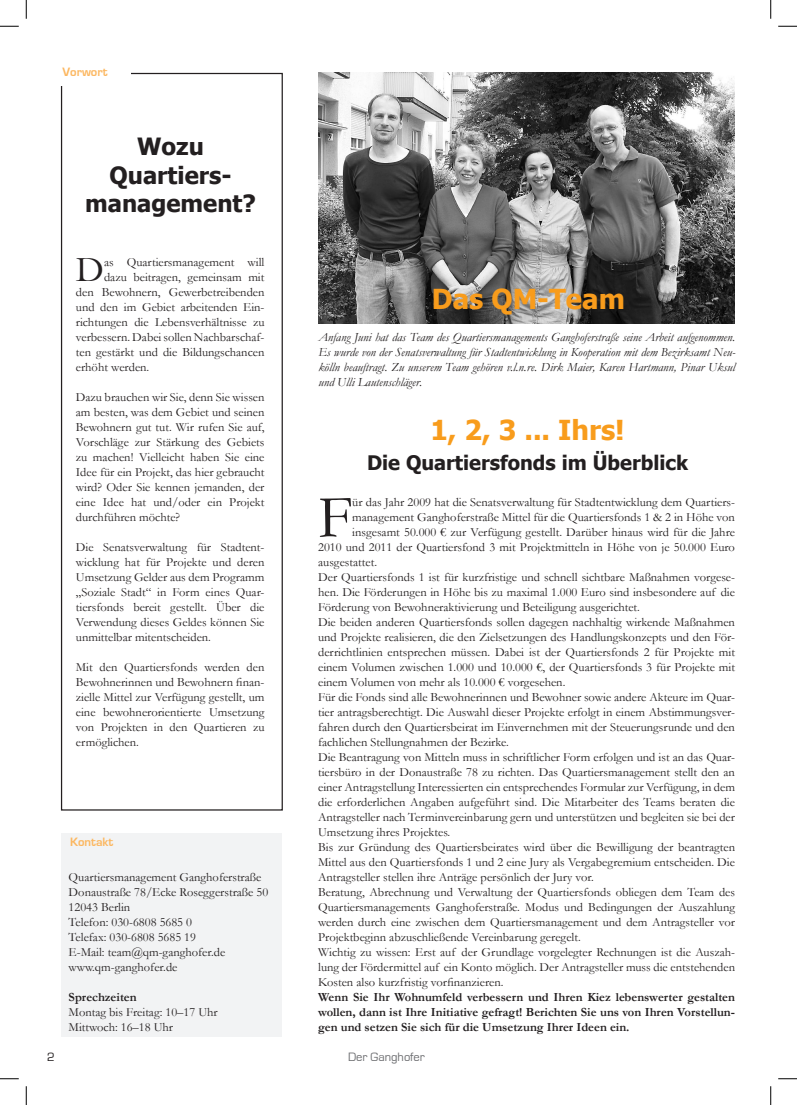
<style>
.page{position:relative;width:797px;height:1105px;background:#fff}
.page>*{position:absolute;margin:0;border:0;box-sizing:border-box;transform-origin:0 0}
.t1{font:60.62px "Garamond";color:#231f20}
.t2{font:36.5px "Garamond";color:#231f20}
.t3{font:700 27.5px "Tahoma";color:#f89c1c}
.t4{font:700 23.75px/28.5px "Tahoma";color:#231f20;text-align:center}
.t5{font:700 20px "Tahoma";color:#231f20}
.t6{font:12.5px/15px "Garamond";color:#231f20;text-align:justify}
.t7{font:italic 12.5px/15px "Garamond";color:#231f20;text-align:justify}
.t8{font:700 12.5px/15px "Garamond";color:#231f20;text-align:justify}
.t9{font:700 12.5px "Eurostile";color:#fcb760}
.t10{font:12.5px "Eurostile";color:#6c6d70}
.t11{font:12.5px "Eurostile";color:#231f20}
</style>
<div class="page">
<img style="left:318px;top:73px;width:417px;height:251px">
<div style="left:61px;top:73px;width:222px;height:738px;border:1px solid #231f20"></div>
<div style="left:55px;top:64px;width:76px;height:22px;background:#fff"></div>
<div style="left:62px;top:833px;width:220px;height:203px;background:#f2f3f4"></div>
<svg style="left:0;top:25px;width:19px;height:2px"></svg>
<svg style="left:778px;top:25px;width:19px;height:2px"></svg>
<svg style="left:0;top:1078px;width:19px;height:1px"></svg>
<svg style="left:778px;top:1078px;width:19px;height:1px"></svg>
<svg style="left:25px;top:0;width:2px;height:19px"></svg>
<svg style="left:25px;top:1086px;width:2px;height:19px"></svg>
<svg style="left:770px;top:0;width:1px;height:19px"></svg>
<svg style="left:770px;top:1086px;width:1px;height:19px"></svg>
<p class="t9" style="left:63px;top:65px;width:46px">Vorwort</p>
<p class="t4" style="left:137px;top:131px;width:68px">Wozu</p>
<p class="t4" style="left:85px;top:159px;width:172px">Quartiers&shy;management?</p>
<p class="t2" style="left:76px;top:245px;width:30px">D</p>
<p class="t6" style="left:104px;top:255px;width:162px">as Quartiersmanagement will</p>
<p class="t6" style="left:104px;top:270px;width:162px">dazu beitragen, gemeinsam mit</p>
<p class="t6" style="left:76px;top:285px;width:190px">den Bewohnern, Gewerbetreibenden</p>
<p class="t6" style="left:76px;top:300px;width:190px">und den im Gebiet arbeitenden Ein-</p>
<p class="t6" style="left:76px;top:315px;width:190px">richtungen die Lebensverhältnisse zu</p>
<p class="t6" style="left:76px;top:330px;width:190px">verbessern. Dabei sollen Nachbarschaf-</p>
<p class="t6" style="left:76px;top:345px;width:190px">ten gestärkt und die Bildungschancen</p>
<p class="t6" style="left:76px;top:360px;width:75px">erhöht werden.</p>
<p class="t6" style="left:76px;top:390px;width:190px">Dazu brauchen wir Sie, denn Sie wissen am besten, was dem Gebiet und seinen Bewohnern gut tut. Wir rufen Sie auf, Vorschläge zur Stärkung des Gebiets zu machen! Vielleicht haben Sie eine Idee für ein Projekt, das hier gebraucht wird? Oder Sie kennen jemanden, der eine Idee hat und/oder ein Projekt durchführen möchte?</p>
<p class="t6" style="left:76px;top:540px;width:190px">Die Senatsverwaltung für Stadtent&shy;wicklung hat für Projekte und deren Umsetzung Gelder aus dem Programm „Soziale Stadt“ in Form eines Quar&shy;tiersfonds bereit gestellt. Über die Verwendung dieses Geldes können Sie unmittelbar mitentscheiden.</p>
<p class="t6" style="left:76px;top:660px;width:190px">Mit den Quartiersfonds werden den Bewohnerinnen und Bewohnern finan&shy;zielle Mittel zur Verfügung gestellt, um eine bewohnerorientierte Umsetzung von Projekten in den Quartieren zu ermöglichen.</p>
<p class="t9" style="left:70px;top:835px;width:45px">Kontakt</p>
<p class="t6" style="left:69px;top:870px;width:194px">Quartiersmanagement Ganghoferstraße</p>
<p class="t6" style="left:69px;top:885px;width:201px">Donaustraße 78/Ecke Roseggerstraße 50</p>
<p class="t6" style="left:69px;top:900px;width:63px">12043 Berlin</p>
<p class="t6" style="left:69px;top:915px;width:125px">Telefon: 030-6808 5685 0</p>
<p class="t6" style="left:69px;top:930px;width:129px">Telefax: 030-6808 5685 19</p>
<p class="t6" style="left:69px;top:945px;width:158px">E-Mail: team@qm-ganghofer.de</p>
<p class="t6" style="left:69px;top:960px;width:110px">www.qm-ganghofer.de</p>
<p class="t8" style="left:69px;top:990px;width:70px">Sprechzeiten</p>
<p class="t6" style="left:69px;top:1005px;width:151px">Montag bis Freitag: 10–17 Uhr</p>
<p class="t6" style="left:69px;top:1020px;width:106px">Mittwoch: 16–18 Uhr</p>
<p class="t3" style="left:432px;top:280px;width:194px">Das QM-Team</p>
<p class="t7" style="left:318px;top:330px;width:418px">Anfang Juni hat das Team des Quartiersmanagements Ganghoferstraße seine Arbeit aufgenommen.<br>Es wurde von der Senatsverwaltung für Stadtentwicklung in Kooperation mit dem Bezirksamt Neu&shy;kölln beauftragt. Zu unserem Team gehören v.l.n.re. Dirk Maier, Karen Hartmann, Pinar Uksul und Ulli Lautenschläger.</p>
<p class="t3" style="left:430px;top:411px;width:196px">1, 2, 3 ... Ihrs!</p>
<p class="t5" style="left:367px;top:449px;width:322px">Die Quartiersfonds im Überblick</p>
<p class="t1" style="left:318px;top:476px;width:36px">F</p>
<p class="t6" style="left:352px;top:495px;width:384px">ür das Jahr 2009 hat die Senatsverwaltung für Stadtentwicklung dem Quartiers-</p>
<p class="t6" style="left:352px;top:510px;width:384px">management Ganghoferstraße Mittel für die Quartiersfonds 1 &amp; 2 in Höhe von</p>
<p class="t6" style="left:352px;top:525px;width:384px">insgesamt 50.000 € zur Verfügung gestellt. Darüber hinaus wird für die Jahre</p>
<p class="t6" style="left:318px;top:540px;width:418px">2010 und 2011 der Quartiersfond 3 mit Projektmitteln in Höhe von je 50.000 Euro</p>
<p class="t6" style="left:318px;top:555px;width:60px">ausgestattet.</p>
<p class="t6" style="left:318px;top:570px;width:418px">Der Quartiersfonds 1 ist für kurzfristige und schnell sichtbare Maßnahmen vorgese&shy;hen. Die Förderungen in Höhe bis zu maximal 1.000 Euro sind insbesondere auf die Förderung von Bewohneraktivierung und Beteiligung ausgerichtet.</p>
<p class="t6" style="left:318px;top:615px;width:418px">Die beiden anderen Quartiersfonds sollen dagegen nachhaltig wirkende Maßnahmen und Projekte realisieren, die den Zielsetzungen des Handlungskonzepts und den För&shy;derrichtlinien entsprechen müssen. Dabei ist der Quartiersfonds 2 für Projekte mit einem Volumen zwischen 1.000 und 10.000 €, der Quartiersfonds 3 für Projekte mit einem Volumen von mehr als 10.000 € vorgesehen.</p>
<p class="t6" style="left:318px;top:690px;width:418px">Für die Fonds sind alle Bewohnerinnen und Bewohner sowie andere Akteure im Quar&shy;tier antragsberechtigt. Die Auswahl dieser Projekte erfolgt in einem Abstimmungsver&shy;fahren durch den Quartiersbeirat im Einvernehmen mit der Steuerungsrunde und den fachlichen Stellungnahmen der Bezirke.</p>
<p class="t6" style="left:318px;top:750px;width:418px">Die Beantragung von Mitteln muss in schriftlicher Form erfolgen und ist an das Quar&shy;tiersbüro in der Donaustraße 78 zu richten. Das Quartiersmanagement stellt den an einer Antragstellung Interessierten ein entsprechendes Formular zur Verfügung, in dem die erforderlichen Angaben aufgeführt sind. Die Mitarbeiter des Teams beraten die Antragsteller nach Terminvereinbarung gern und unterstützen und begleiten sie bei der Umsetzung ihres Projektes.</p>
<p class="t6" style="left:318px;top:840px;width:418px">Bis zur Gründung des Quartiersbeirates wird über die Bewilligung der beantragten Mittel aus den Quartiersfonds 1 und 2 eine Jury als Vergabegremium entscheiden. Die Antragsteller stellen ihre Anträge persönlich der Jury vor.</p>
<p class="t6" style="left:318px;top:885px;width:418px">Beratung, Abrechnung und Verwaltung der Quartiersfonds obliegen dem Team des Quartiersmanagements Ganghoferstraße. Modus und Bedingungen der Auszahlung werden durch eine zwischen dem Quartiersmanagement und dem Antragsteller vor Projektbeginn abzuschließende Vereinbarung geregelt.</p>
<p class="t6" style="left:318px;top:945px;width:418px">Wichtig zu wissen: Erst auf der Grundlage vorgelegter Rechnungen ist die Auszah&shy;lung der Fördermittel auf ein Konto möglich. Der Antragsteller muss die entstehenden Kosten also kurzfristig vorfinanzieren.</p>
<p class="t8" style="left:318px;top:990px;width:418px">Wenn Sie Ihr Wohnumfeld verbessern und Ihren Kiez lebenswerter gestalten wollen, dann ist Ihre Initiative gefragt! Berichten Sie uns von Ihren Vorstellun&shy;gen und setzen Sie sich für die Umsetzung Ihrer Ideen ein.</p>
<p class="t11" style="left:47px;top:1050px;width:9px">2</p>
<p class="t10" style="left:348px;top:1050px;width:78px">Der Ganghofer</p>
</div>
